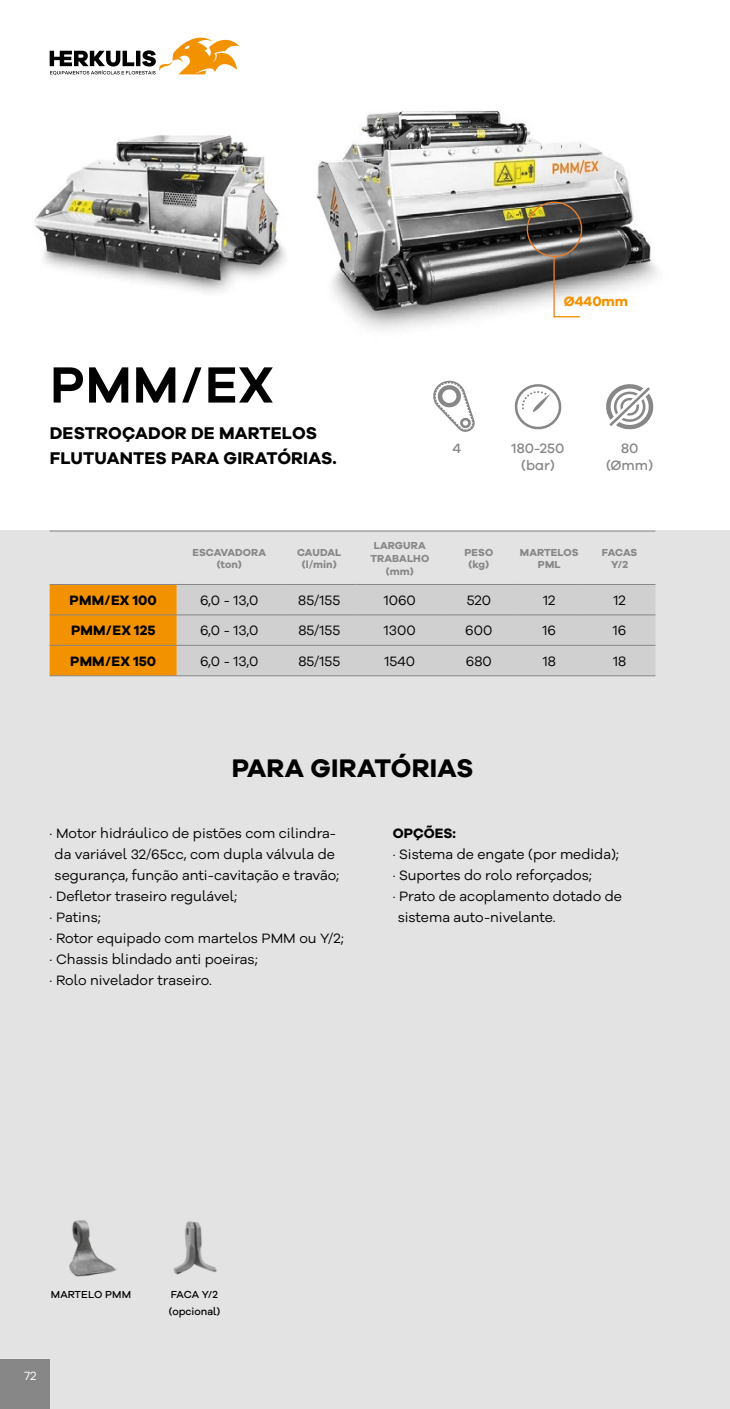
<style>
.page{position:relative;width:730px;height:1409px;background:#fff}
.page>*{position:absolute;margin:0;border:0;box-sizing:border-box;transform-origin:0 0}
.t1{font:600 52.5px "Galano Grotesque";color:#000}
.t2{font:700 26.25px "Galano Grotesque";letter-spacing:.01em;color:#000}
.t3{font:700 17.5px/24.5px "Galano Grotesque";letter-spacing:.01em;color:#000}
.t4{font:14px "Galano Grotesque Alt";color:#000}
.t5{font:700 14px "Galano Grotesque Alt";letter-spacing:.01em;color:#000}
.t6{font:500 14px/16.8px "Galano Grotesque";color:#878787;text-align:center}
.t7{font:700 14px "Galano Grotesque";color:#000}
.t8{font:700 14px "Galano Grotesque Alt";color:#f39200}
.t9{font:12.25px "Galano Grotesque Alt";color:#fff}
.t10{font:700 10.5px/12.6px "Galano Grotesque";letter-spacing:.01em;color:#878787;text-align:center}
.t11{font:500 10.5px/17.5px "Galano Grotesque Alt";color:#000}
</style>
<div class="page">
<div style="left:0;top:531px;width:729px;height:878px;background:#e3e3e3"></div>
<div style="left:0;top:1359px;width:50px;height:50px;background:#878787"></div>
<svg style="left:50px;top:37px;width:189px;height:38px"></svg>
<img style="left:316px;top:110px;width:342px;height:271px">
<div style="left:50px;top:585px;width:127px;height:90px;background:#f39200"></div>
<div style="left:177px;top:585px;width:478px;height:90px;background:#d0d0d0"></div>
<hr style="left:50px;top:531px;width:127px;height:1px;background:#878787">
<hr style="left:177px;top:531px;width:105px;height:1px;background:#878787">
<hr style="left:282px;top:531px;width:74px;height:1px;background:#878787">
<hr style="left:356px;top:531px;width:86px;height:1px;background:#878787">
<hr style="left:442px;top:531px;width:72px;height:1px;background:#878787">
<hr style="left:514px;top:531px;width:69px;height:1px;background:#878787">
<hr style="left:583px;top:531px;width:72px;height:1px;background:#878787">
<hr style="left:50px;top:584px;width:127px;height:1px;background:#878787">
<hr style="left:177px;top:584px;width:105px;height:1px;background:#878787">
<hr style="left:282px;top:584px;width:74px;height:1px;background:#878787">
<hr style="left:356px;top:584px;width:86px;height:1px;background:#878787">
<hr style="left:442px;top:584px;width:72px;height:1px;background:#878787">
<hr style="left:514px;top:584px;width:69px;height:1px;background:#878787">
<hr style="left:583px;top:584px;width:72px;height:1px;background:#878787">
<hr style="left:50px;top:615px;width:127px;height:1px;background:#878787">
<hr style="left:177px;top:615px;width:105px;height:1px;background:#878787">
<hr style="left:282px;top:615px;width:74px;height:1px;background:#878787">
<hr style="left:356px;top:615px;width:86px;height:1px;background:#878787">
<hr style="left:442px;top:615px;width:72px;height:1px;background:#878787">
<hr style="left:514px;top:615px;width:69px;height:1px;background:#878787">
<hr style="left:583px;top:615px;width:72px;height:1px;background:#878787">
<hr style="left:50px;top:645px;width:127px;height:1px;background:#878787">
<hr style="left:177px;top:645px;width:105px;height:1px;background:#878787">
<hr style="left:282px;top:645px;width:74px;height:1px;background:#878787">
<hr style="left:356px;top:645px;width:86px;height:1px;background:#878787">
<hr style="left:442px;top:645px;width:72px;height:1px;background:#878787">
<hr style="left:514px;top:645px;width:69px;height:1px;background:#878787">
<hr style="left:583px;top:645px;width:72px;height:1px;background:#878787">
<hr style="left:50px;top:675px;width:127px;height:1px;background:#878787">
<hr style="left:177px;top:675px;width:105px;height:1px;background:#878787">
<hr style="left:282px;top:675px;width:74px;height:1px;background:#878787">
<hr style="left:356px;top:675px;width:86px;height:1px;background:#878787">
<hr style="left:442px;top:675px;width:72px;height:1px;background:#878787">
<hr style="left:514px;top:675px;width:69px;height:1px;background:#878787">
<hr style="left:583px;top:675px;width:72px;height:1px;background:#878787">
<svg style="left:606px;top:384px;width:48px;height:46px"></svg>
<img style="left:35px;top:135px;width:251px;height:158px">
<svg style="left:514px;top:384px;width:48px;height:46px"></svg>
<img style="left:173px;top:1221px;width:44px;height:54px">
<img style="left:69px;top:1220px;width:48px;height:57px">
<div style="left:526px;top:202px;width:56px;height:55px;border:1px solid #f07e26;border-radius:50%"></div>
<hr style="left:553px;top:256px;width:1px;height:61px;background:#f07e26">
<svg style="left:553px;top:316px;width:27px;height:1px"></svg>
<svg style="left:433px;top:381px;width:41px;height:51px"></svg>
<h1 class="t1" style="left:50px;top:353px;width:225px">PMM/EX</h1>
<p class="t3" style="left:50px;top:421px;width:288px">DESTROÇADOR DE MARTELOS<br>FLUTUANTES PARA GIRATÓRIAS.</p>
<p class="t8" style="left:563px;top:292px;width:66px">Ø440mm</p>
<p class="t6" style="left:452px;top:440px;width:10px">4</p>
<p class="t6" style="left:511px;top:440px;width:54px">180-250 (bar)</p>
<p class="t6" style="left:606px;top:440px;width:48px">80 (Ømm)</p>
<p class="t10" style="left:192px;top:545px;width:75px">ESCAVADORA (ton)</p>
<p class="t10" style="left:297px;top:545px;width:46px">CAUDAL (l/min)</p>
<p class="t10" style="left:370px;top:539px;width:60px">LARGURA<br>TRABALHO (mm)</p>
<p class="t10" style="left:464px;top:545px;width:30px">PESO (kg)</p>
<p class="t10" style="left:519px;top:545px;width:60px">MARTELOS<br>PML</p>
<p class="t10" style="left:601px;top:545px;width:37px">FACAS<br>Y/2</p>
<p class="t5" style="left:70px;top:591px;width:89px">PMM/EX 100</p>
<p class="t4" style="left:200px;top:591px;width:60px">6,0 - 13,0</p>
<p class="t4" style="left:298px;top:591px;width:43px">85/155</p>
<p class="t4" style="left:383px;top:591px;width:34px">1060</p>
<p class="t4" style="left:466px;top:591px;width:26px">520</p>
<p class="t4" style="left:543px;top:591px;width:14px">12</p>
<p class="t4" style="left:613px;top:591px;width:14px">12</p>
<p class="t5" style="left:71px;top:622px;width:86px">PMM/EX 125</p>
<p class="t4" style="left:200px;top:622px;width:60px">6,0 - 13,0</p>
<p class="t4" style="left:298px;top:622px;width:43px">85/155</p>
<p class="t4" style="left:384px;top:622px;width:33px">1300</p>
<p class="t4" style="left:465px;top:622px;width:29px">600</p>
<p class="t4" style="left:542px;top:622px;width:15px">16</p>
<p class="t4" style="left:612px;top:622px;width:15px">16</p>
<p class="t5" style="left:70px;top:652px;width:87px">PMM/EX 150</p>
<p class="t4" style="left:200px;top:652px;width:60px">6,0 - 13,0</p>
<p class="t4" style="left:298px;top:652px;width:43px">85/155</p>
<p class="t4" style="left:384px;top:652px;width:32px">1540</p>
<p class="t4" style="left:465px;top:652px;width:27px">680</p>
<p class="t4" style="left:542px;top:652px;width:15px">18</p>
<p class="t4" style="left:613px;top:652px;width:15px">18</p>
<h2 class="t2" style="left:231px;top:752px;width:243px">PARA GIRATÓRIAS</h2>
<p class="t4" style="left:50px;top:824px;width:288px">· Motor hidráulico de pistões com cilindra-</p>
<p class="t4" style="left:55px;top:845px;width:282px">da variável 32/65cc, com dupla válvula de</p>
<p class="t4" style="left:55px;top:866px;width:286px">segurança, função anti-cavitação e travão;</p>
<p class="t4" style="left:50px;top:887px;width:189px">· Defletor traseiro regulável;</p>
<p class="t4" style="left:50px;top:908px;width:53px">· Patins;</p>
<p class="t4" style="left:50px;top:929px;width:296px">· Rotor equipado com martelos PMM ou Y/2;</p>
<p class="t4" style="left:50px;top:950px;width:210px">· Chassis blindado anti poeiras;</p>
<p class="t4" style="left:50px;top:971px;width:164px">· Rolo nivelador traseiro.</p>
<p class="t7" style="left:392px;top:825px;width:65px">OPÇÕES:</p>
<p class="t4" style="left:392px;top:845px;width:228px">· Sistema de engate (por medida);</p>
<p class="t4" style="left:392px;top:866px;width:201px">· Suportes do rolo reforçados;</p>
<p class="t4" style="left:392px;top:887px;width:231px">· Prato de acoplamento dotado de</p>
<p class="t4" style="left:397px;top:908px;width:159px">sistema auto-nivelante.</p>
<p class="t11" style="left:51px;top:1285px;width:82px">MARTELO PMM</p>
<p class="t9" style="left:24px;top:1368px;width:14px">72</p>
<p class="t11" style="left:169px;top:1285px;width:53px">FACA Y/2 (opcional)</p>
</div>
